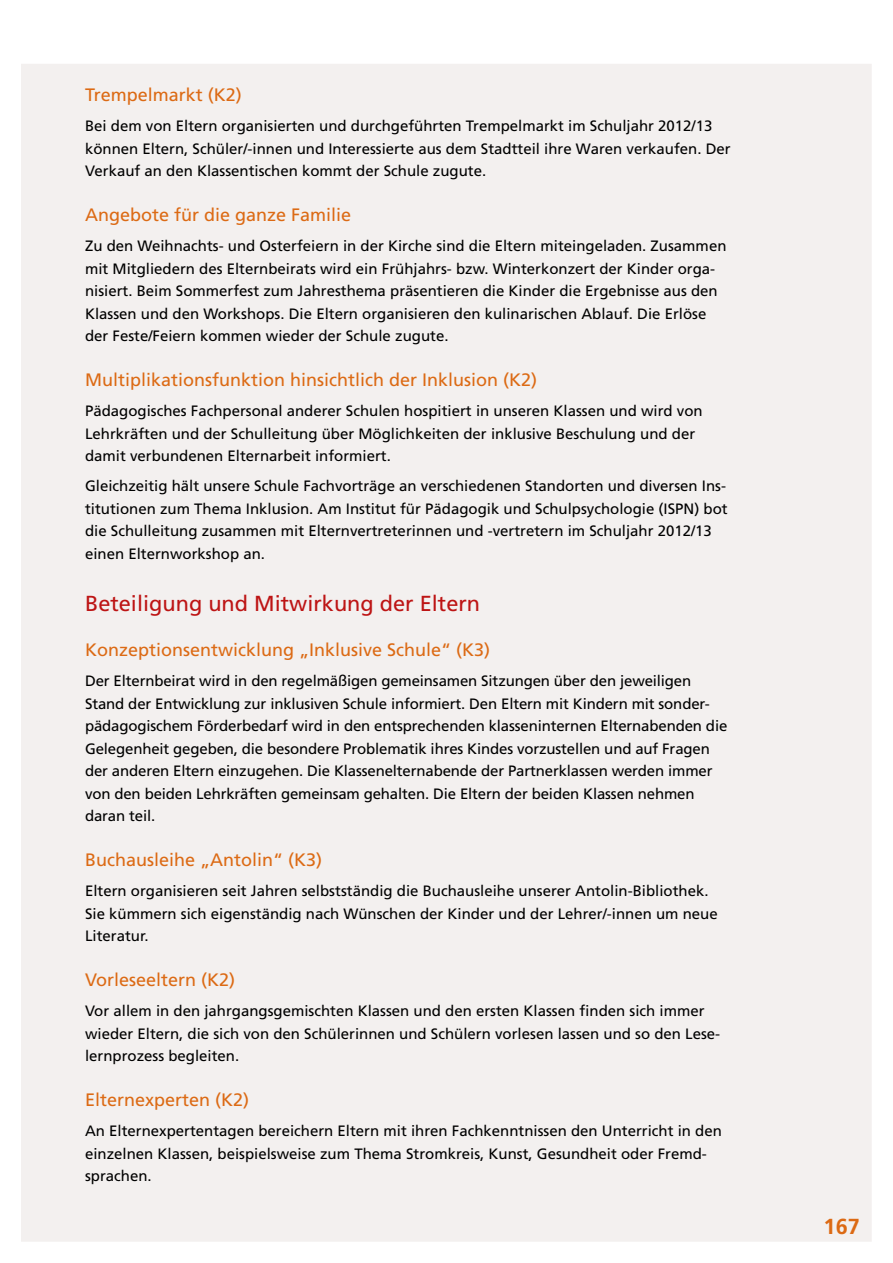
<style>
.page{position:relative;width:893px;height:1263px;background:#fff}
.page>*{position:absolute;margin:0;border:0;box-sizing:border-box;transform-origin:0 0}
.t1{font:21.75px "Frutiger";color:#bd1414}
.t2{font:700 21.75px "Frutiger";color:#dc6a14}
.t3{font:18px "Frutiger";color:#dc6a14}
.t4{font:15px/22.5px "Frutiger";color:#000}
</style>
<div class="page">
<div style="left:21px;top:64px;width:851px;height:1178px;background:#f3f0ef"></div>
<p class="t3" style="left:85px;top:84px;width:158px">Trempelmarkt (K2)</p>
<p class="t4" style="left:85px;top:115px;width:647px">Bei dem von Eltern organisierten und durchgeführten Trempelmarkt im Schuljahr 2012/13 können Eltern, Schüler/-innen und Interessierte aus dem Stadtteil ihre Waren verkaufen. Der<br>Verkauf an den Klassentischen kommt der Schule zugute.</p>
<p class="t3" style="left:85px;top:204px;width:268px">Angebote für die ganze Familie</p>
<p class="t4" style="left:85px;top:235px;width:643px">Zu den Weihnachts- und Osterfeiern in der Kirche sind die Eltern miteingeladen. Zusammen mit Mitgliedern des Elternbeirats wird ein Frühjahrs- bzw. Winterkonzert der Kinder orga&shy;nisiert. Beim Sommerfest zum Jahresthema präsentieren die Kinder die Ergebnisse aus den Klassen und den Workshops. Die Eltern organisieren den kulinarischen Ablauf. Die Erlöse der Feste/Feiern kommen wieder der Schule zugute.</p>
<p class="t3" style="left:85px;top:369px;width:454px">Multiplikationsfunktion hinsichtlich der Inklusion (K2)</p>
<p class="t4" style="left:85px;top:400px;width:619px">Pädagogisches Fachpersonal anderer Schulen hospitiert in unseren Klassen und wird von<br>Lehrkräften und der Schulleitung über Möglichkeiten der inklusive Beschulung und der damit verbundenen Elternarbeit informiert.</p>
<p class="t4" style="left:85px;top:475px;width:644px">Gleichzeitig hält unsere Schule Fachvorträge an verschiedenen Standorten und diversen Ins&shy;titutionen zum Thema Inklusion. Am Institut für Pädagogik und Schulpsychologie (ISPN) bot die Schulleitung zusammen mit Elternvertreterinnen und -vertretern im Schuljahr 2012/13 einen Elternworkshop an.</p>
<h1 class="t1" style="left:85px;top:591px;width:397px">Beteiligung und Mitwirkung der Eltern</h1>
<p class="t3" style="left:85px;top:639px;width:407px">Konzeptionsentwicklung „Inklusive Schule“ (K3)</p>
<p class="t4" style="left:85px;top:670px;width:644px">Der Elternbeirat wird in den regelmäßigen gemeinsamen Sitzungen über den jeweiligen Stand der Entwicklung zur inklusiven Schule informiert. Den Eltern mit Kindern mit sonder&shy;pädagogischem Förderbedarf wird in den entsprechenden klasseninternen Elternabenden die Gelegenheit gegeben, die besondere Problematik ihres Kindes vorzustellen und auf Fragen der anderen Eltern einzugehen. Die Klassenelternabende der Partnerklassen werden immer von den beiden Lehrkräften gemeinsam gehalten. Die Eltern der beiden Klassen nehmen daran teil.</p>
<p class="t3" style="left:85px;top:849px;width:239px">Buchausleihe „Antolin“ (K3)</p>
<p class="t4" style="left:85px;top:880px;width:634px">Eltern organisieren seit Jahren selbstständig die Buchausleihe unserer Antolin-Bibliothek.<br>Sie kümmern sich eigenständig nach Wünschen der Kinder und der Lehrer/-innen um neue<br>Literatur.</p>
<p class="t3" style="left:85px;top:969px;width:152px">Vorleseeltern (K2)</p>
<p class="t4" style="left:85px;top:1000px;width:637px">Vor allem in den jahrgangsgemischten Klassen und den ersten Klassen finden sich immer wieder Eltern, die sich von den Schülerinnen und Schülern vorlesen lassen und so den Lese&shy;lernprozess begleiten.</p>
<p class="t3" style="left:85px;top:1089px;width:166px">Elternexperten (K2)</p>
<p class="t4" style="left:85px;top:1120px;width:638px">An Elternexpertentagen bereichern Eltern mit ihren Fachkenntnissen den Unterricht in den einzelnen Klassen, beispielsweise zum Thema Stromkreis, Kunst, Gesundheit oder Fremd&shy;sprachen.</p>
<h1 class="t2" style="left:824px;top:1213px;width:38px">167</h1>
</div>
